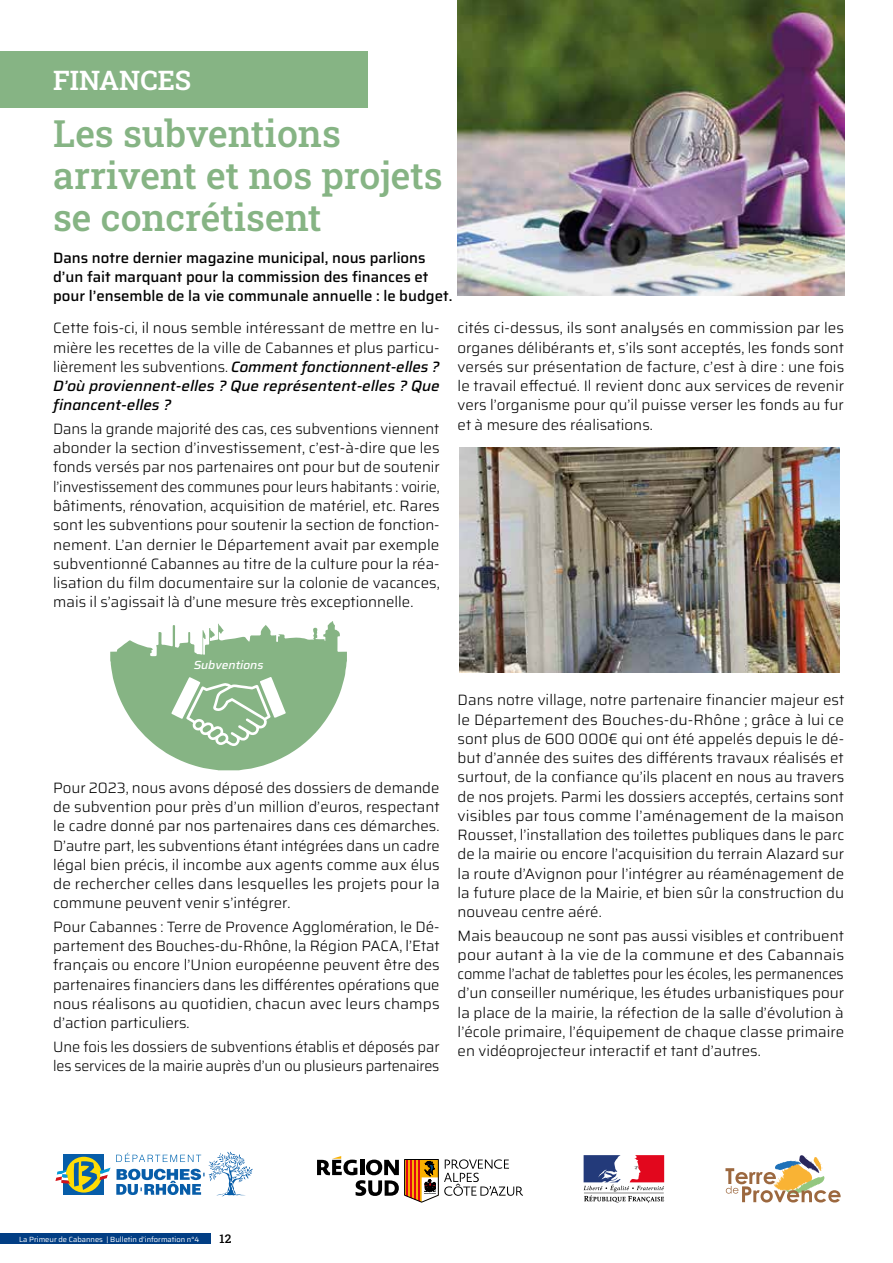
<style>
.page{position:relative;width:893px;height:1263px;background:#fff}
.page>*{position:absolute;margin:0;border:0;box-sizing:border-box;transform-origin:0 0}
.t1{font:37.5px/41.8px "Roboto Slab";color:#86b484}
.t2{font:27px "Roboto Slab";color:#fff}
.t3{font:300 15px/19.2px "Saira";color:#000;text-align:justify}
.t4{font:500 15px/19.2px "Saira";color:#000}
.t5{font:12px "Roboto Slab";color:#000}
.t6{font:italic 500 11.7px "Saira";color:#fff}
.t7{font:7.5px "Saira";color:#fff}
.s1{font-weight:500;font-style:italic}
</style>
<div class="page">
<div style="left:0;top:1233px;width:211px;height:11px;background:#023e84"></div>
<div style="left:0;top:51px;width:368px;height:57px;background:#86b484"></div>
<svg style="left:110px;top:621px;width:237px;height:149px"></svg>
<img style="left:458px;top:0;width:386px;height:296px">
<svg style="left:55px;top:1151px;width:198px;height:45px"></svg>
<svg style="left:317px;top:1156px;width:206px;height:46px"></svg>
<svg style="left:584px;top:1155px;width:80px;height:47px"></svg>
<svg style="left:725px;top:1155px;width:116px;height:47px"></svg>
<img style="left:459px;top:448px;width:381px;height:224px">
<h2 class="t2" style="left:53px;top:62px;width:140px">FINANCES</h2>
<h1 class="t1" style="left:53px;top:112px;width:391px">Les subventions arrivent et nos projets se concrétisent</h1>
<p class="t4" style="left:53px;top:247px;width:401px">Dans notre dernier magazine municipal, nous parlions d’un fait marquant pour la commission des finances et pour l’ensemble de la vie communale annuelle : le budget.</p>
<p class="t3" style="left:53px;top:318px;width:388px">Cette fois-ci, il nous semble intéressant de mettre en lu&shy;mière les recettes de la ville de Cabannes et plus particu&shy;lièrement les subventions. <span class="s1">Comment fonctionnent-elles ?<br>D’où proviennent-elles ? Que représentent-elles ? Que financent-elles ?</span></p>
<p class="t3" style="left:53px;top:419px;width:388px">Dans la grande majorité des cas, ces subventions viennent abonder la section d’investissement, c’est-à-dire que les fonds versés par nos partenaires ont pour but de soutenir l’investissement des communes pour leurs habitants : voirie, bâtiments, rénovation, acquisition de matériel, etc. Rares sont les subventions pour soutenir la section de fonction&shy;nement. L’an dernier le Département avait par exemple subventionné Cabannes au titre de la culture pour la réa&shy;lisation du film documentaire sur la colonie de vacances, mais il s’agissait là d’une mesure très exceptionnelle.</p>
<p class="t3" style="left:458px;top:318px;width:388px">cités ci-dessus, ils sont analysés en commission par les organes délibérants et, s’ils sont acceptés, les fonds sont versés sur présentation de facture, c’est à dire : une fois le travail effectué. Il revient donc aux services de revenir vers l’organisme pour qu’il puisse verser les fonds au fur et à mesure des réalisations.</p>
<p class="t6" style="left:194px;top:655px;width:71px">Subventions</p>
<p class="t3" style="left:53px;top:777px;width:388px">Pour 2023, nous avons déposé des dossiers de demande de subvention pour près d’un million d’euros, respectant le cadre donné par nos partenaires dans ces démarches.<br>D’autre part, les subventions étant intégrées dans un cadre légal bien précis, il incombe aux agents comme aux élus de rechercher celles dans lesquelles les projets pour la commune peuvent venir s’intégrer.</p>
<p class="t3" style="left:53px;top:916px;width:388px">Pour Cabannes : Terre de Provence Agglomération, le Dé&shy;partement des Bouches-du-Rhône, la Région PACA, l’Etat français ou encore l’Union européenne peuvent être des partenaires financiers dans les différentes opérations que nous réalisons au quotidien, chacun avec leurs champs d’action particuliers.</p>
<p class="t3" style="left:53px;top:1036px;width:388px">Une fois les dossiers de subventions établis et déposés par les services de la mairie auprès d’un ou plusieurs partenaires</p>
<p class="t3" style="left:458px;top:690px;width:388px">Dans notre village, notre partenaire financier majeur est le Département des Bouches-du-Rhône ; grâce à lui ce sont plus de 600 000€ qui ont été appelés depuis le dé&shy;but d’année des suites des différents travaux réalisés et surtout, de la confiance qu’ils placent en nous au travers de nos projets. Parmi les dossiers acceptés, certains sont visibles par tous comme l’aménagement de la maison Rousset, l’installation des toilettes publiques dans le parc de la mairie ou encore l’acquisition du terrain Alazard sur la route d’Avignon pour l’intégrer au réaménagement de la future place de la Mairie, et bien sûr la construction du nouveau centre aéré.</p>
<p class="t3" style="left:458px;top:925px;width:388px">Mais beaucoup ne sont pas aussi visibles et contribuent pour autant à la vie de la commune et des Cabannais comme l’achat de tablettes pour les écoles, les permanences d’un conseiller numérique, les études urbanistiques pour la place de la mairie, la réfection de la salle d’évolution à l’école primaire, l’équipement de chaque classe primaire en vidéoprojecteur interactif et tant d’autres.</p>
<p class="t7" style="left:19px;top:1233px;width:182px">La Primeur de Cabannes | Bulletin d’information n°4</p>
<p class="t5" style="left:220px;top:1231px;width:13px">12</p>
</div>
